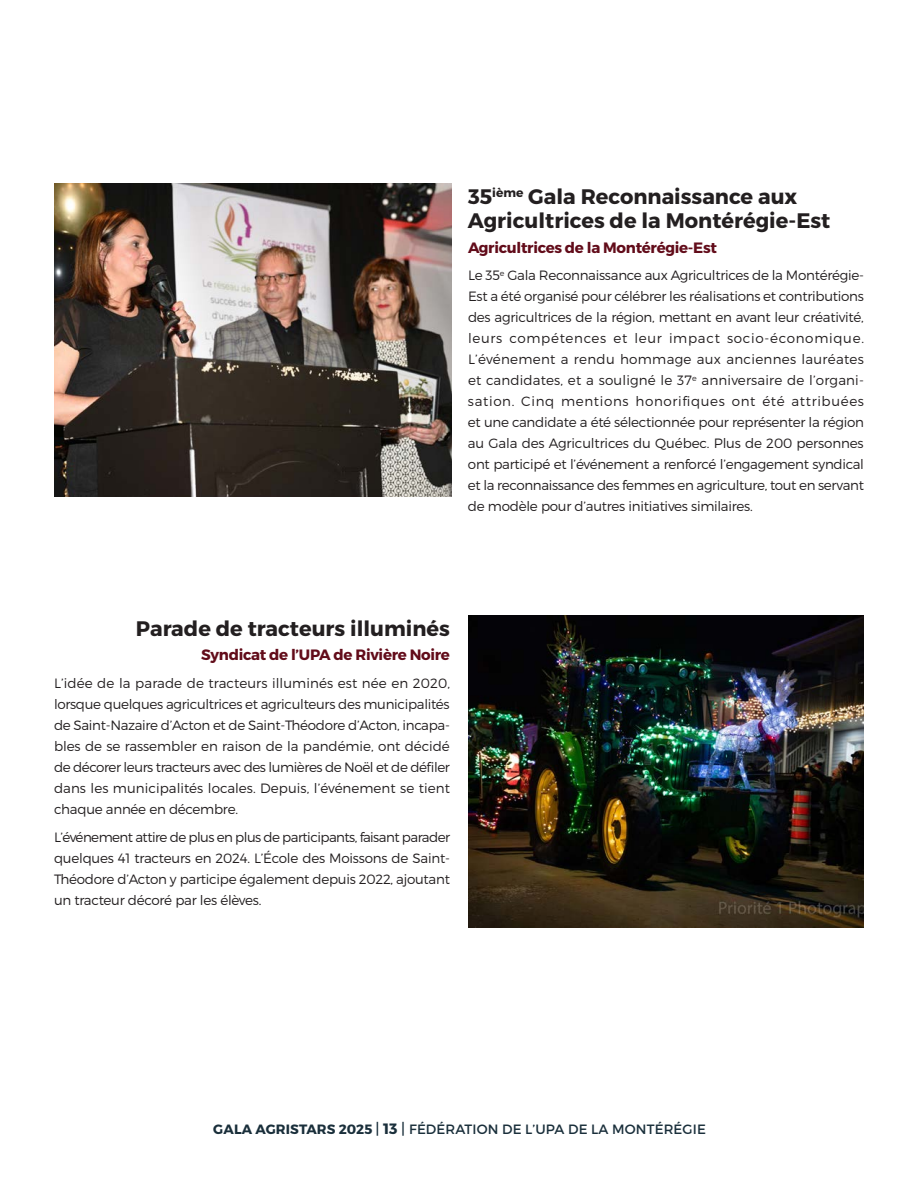
<style>
.page{position:relative;width:918px;height:1188px;background:#fff}
.page>*{position:absolute;margin:0;border:0;box-sizing:border-box;transform-origin:0 0}
.t1{font:700 21px/24px "Montserrat";color:#231f20}
.t2{font:700 15px "Montserrat";letter-spacing:-.02em;color:#620c1a}
.t3{font:300 13.5px/21px "Montserrat";letter-spacing:-.02em;color:#231f20;text-align:justify}
.t4{font:13.5px "Montserrat";letter-spacing:.01em;color:#1a2f3b}
.s1{font-weight:700}
.s2{font-size:15px}
.s3{font-weight:700;font-size:15px}
</style>
<div class="page">
<img style="left:54px;top:184px;width:397px;height:313px">
<img style="left:468px;top:615px;width:396px;height:313px">
<p class="t1" style="left:468px;top:185px;width:364px">35<sup>ième</sup> Gala Reconnaissance aux<br>Agricultrices de la Montérégie-Est</p>
<p class="t2" style="left:468px;top:238px;width:250px">Agricultrices de la Montérégie-Est</p>
<p class="t3" style="left:468px;top:265px;width:398px">Le 35<sup>e</sup> Gala Reconnaissance aux Agricultrices de la Montérégie-Est a été organisé pour célébrer les réalisations et contributions des agricultrices de la région, mettant en avant leur créativité, leurs compétences et leur impact socio-économique.<br>L’événement a rendu hommage aux anciennes lauréates et candidates, et a souligné le 37<sup>e</sup> anniversaire de l’organi&shy;sation. Cinq mentions honorifiques ont été attribuées et une candidate a été sélectionnée pour représenter la région au Gala des Agricultrices du Québec. Plus de 200 personnes ont participé et l’événement a renforcé l’engagement syndical et la reconnaissance des femmes en agriculture, tout en servant de modèle pour d’autres initiatives similaires.</p>
<p class="t1" style="left:136px;top:617px;width:316px">Parade de tracteurs illuminés</p>
<p class="t2" style="left:201px;top:646px;width:250px">Syndicat de l’UPA de Rivière Noire</p>
<p class="t3" style="left:54px;top:673px;width:398px">L’idée de la parade de tracteurs illuminés est née en 2020, lorsque quelques agricultrices et agriculteurs des municipalités de Saint-Nazaire d’Acton et de Saint-Théodore d’Acton, incapa&shy;bles de se rassembler en raison de la pandémie, ont décidé de décorer leurs tracteurs avec des lumières de Noël et de défiler dans les municipalités locales. Depuis, l’événement se tient chaque année en décembre.</p>
<p class="t3" style="left:54px;top:826px;width:398px">L’événement attire de plus en plus de participants, faisant parader quelques 41 tracteurs en 2024. L’École des Moissons de Saint-Théodore d’Acton y participe également depuis 2022, ajoutant un tracteur décoré par les élèves.</p>
<p class="t4" style="left:213px;top:1121px;width:494px"><span class="s1">GALA AGRISTARS 2025</span> <span class="s2">|</span> <span class="s3">13</span> <span class="s2">|</span> FÉDÉRATION DE L’UPA DE LA MONTÉRÉGIE</p>
</div>
